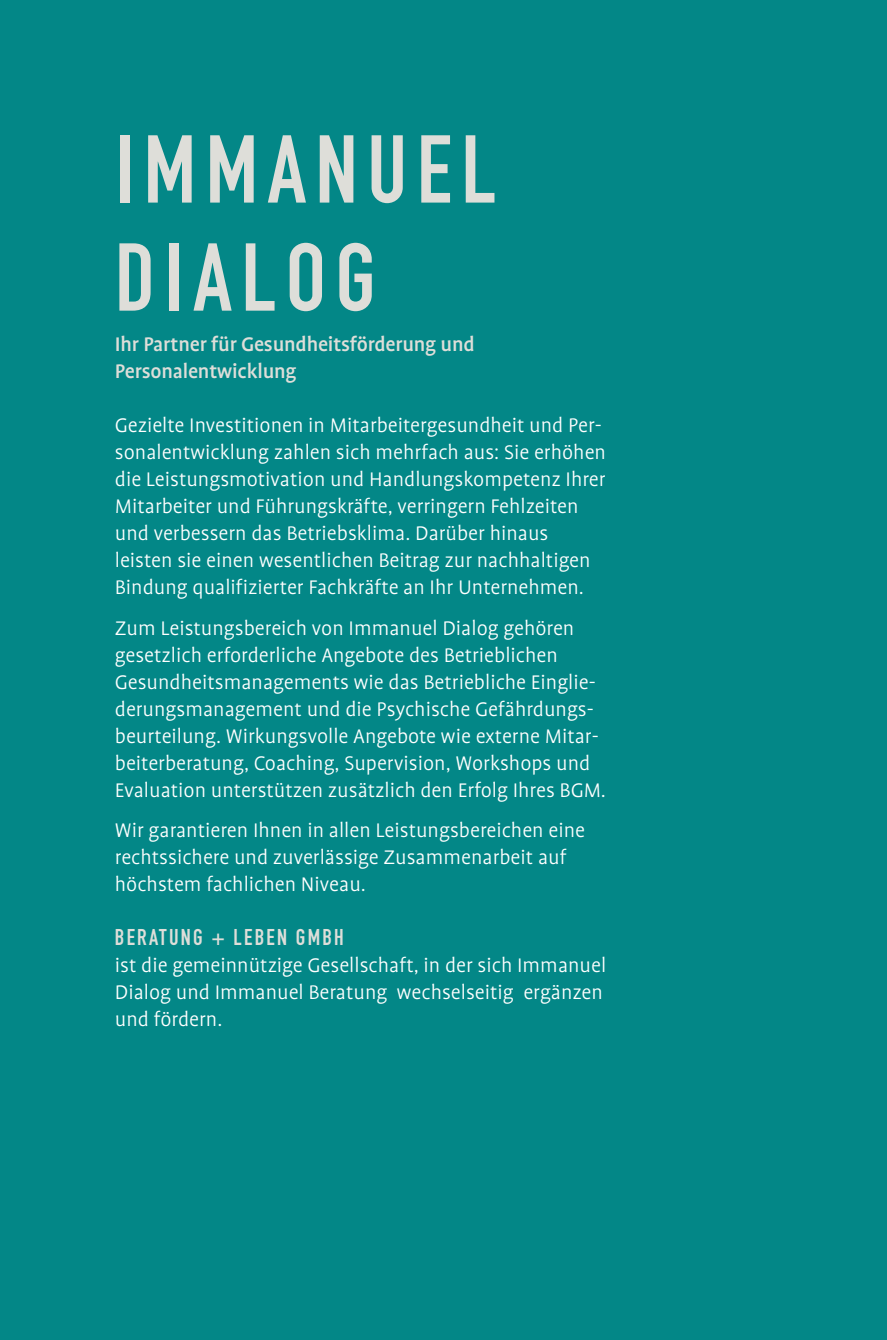
<style>
.page{position:relative;width:887px;height:1340px;background:#fff}
.page>*{position:absolute;margin:0;border:0;box-sizing:border-box;transform-origin:0 0}
.t1{font:94.5px/108px "DIN Engschrift Std";letter-spacing:.1em;color:#deded9}
.t2{font:300 22.5px/27px "Profile OT";color:#fff}
.t3{font:500 22.5px/27px "Profile OT";letter-spacing:-.01em;color:#deded9}
.t4{font:22.5px "DIN Engschrift Std";letter-spacing:.1em;color:#deded9}
</style>
<div class="page">
<div style="left:0;top:0;width:887px;height:1339px;background:#038787"></div>
<h1 class="t1" style="left:115px;top:116px;width:383px">IMMANUEL<br>DIALOG</h1>
<p class="t3" style="left:115px;top:331px;width:361px">Ihr Partner für Gesundheitsförderung und<br>Personalentwicklung</p>
<p class="t2" style="left:115px;top:412px;width:492px">Gezielte Investitionen in Mitarbeitergesundheit und Per&shy;sonalentwicklung zahlen sich mehrfach aus: Sie erhöhen die Leistungsmotivation und Handlungskompetenz Ihrer Mitarbeiter und Führungskräfte, verringern Fehlzeiten und verbessern das Betriebsklima. Darüber hinaus leisten sie einen wesentlichen Beitrag zur nachhaltigen Bindung qualifizierter Fachkräfte an Ihr Unternehmen.</p>
<p class="t2" style="left:115px;top:615px;width:492px">Zum Leistungsbereich von Immanuel Dialog gehören gesetzlich erforderliche Angebote des Betrieblichen Gesundheitsmanagements wie das Betriebliche Einglie&shy;derungsmanagement und die Psychische Gefährdungs&shy;beurteilung. Wirkungsvolle Angebote wie externe Mitar&shy;beiterberatung, Coaching, Supervision, Workshops und Evaluation unterstützen zusätzlich den Erfolg Ihres BGM.</p>
<p class="t2" style="left:115px;top:817px;width:471px">Wir garantieren Ihnen in allen Leistungsbereichen eine rechtssichere und zuverlässige Zusammenarbeit auf höchstem fachlichen Niveau.</p>
<p class="t4" style="left:115px;top:924px;width:230px">BERATUNG + LEBEN GMBH</p>
<p class="t2" style="left:115px;top:952px;width:493px">ist die gemeinnützige Gesellschaft, in der sich Immanuel<br>Dialog und Immanuel Beratung wechselseitig ergänzen und fördern.</p>
</div>
